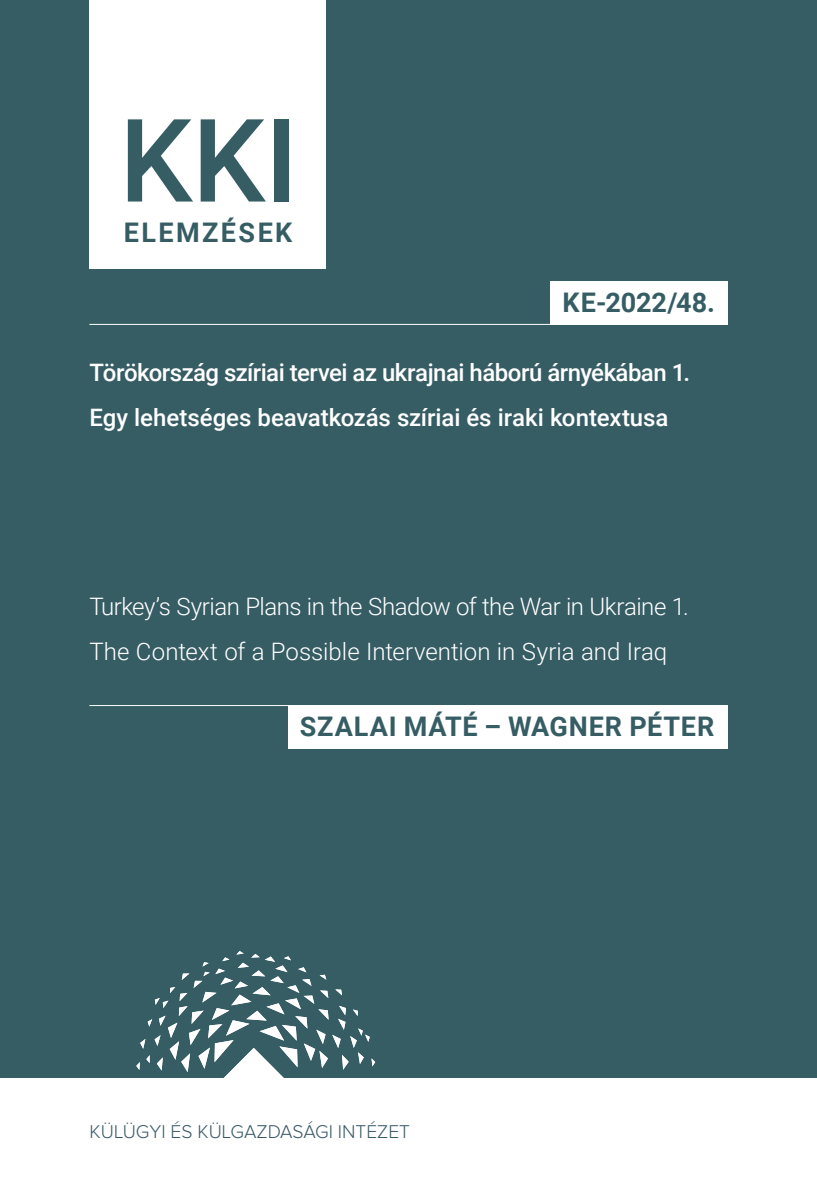
<style>
.page{position:relative;width:817px;height:1187px;background:#fff}
.page>*{position:absolute;margin:0;border:0;box-sizing:border-box;transform-origin:0 0}
.t1{font:500 115.5px "Roboto";color:#365d64}
.t2{font:700 27px "Roboto";letter-spacing:.035em;color:#365d64}
.t3{font:700 27px "Roboto";letter-spacing:.09em;color:#365d64}
.t4{font:500 24px/45px "Roboto";letter-spacing:-.02em;color:#fff}
.t5{font:300 24px/45px "Roboto";letter-spacing:-.01em;color:#fff}
.t6{font:300 19.2px "Proxima Nova";color:#395867}
</style>
<div class="page">
<div style="left:0;top:0;width:816px;height:1076px;background:#365d64"></div>
<div style="left:89px;top:0;width:237px;height:269px;background:#fff"></div>
<div style="left:288px;top:705px;width:439px;height:43px;background:#fff"></div>
<hr style="left:89px;top:324px;width:638px;height:1px;background:#fff">
<hr style="left:89px;top:705px;width:638px;height:1px;background:#fff">
<div style="left:549px;top:281px;width:178px;height:43px;background:#fff"></div>
<svg style="left:136px;top:951px;width:239px;height:127px"></svg>
<h1 class="t1" style="left:119px;top:79px;width:180px">KKI</h1>
<p class="t3" style="left:124px;top:213px;width:170px">ELEMZÉSEK</p>
<p class="t2" style="left:562px;top:283px;width:154px">KE-2022/48.</p>
<p class="t4" style="left:89px;top:349px;width:602px">Törökország szíriai tervei az ukrajnai háború árnyékában 1.<br>Egy lehetséges beavatkozás szíriai és iraki kontextusa</p>
<p class="t5" style="left:89px;top:583px;width:601px">Turkey’s Syrian Plans in the Shadow of the War in Ukraine 1.<br>The Context of a Possible Intervention in Syria and Iraq</p>
<p class="t2" style="left:300px;top:707px;width:416px">SZALAI MÁTÉ – WAGNER PÉTER</p>
<p class="t6" style="left:90px;top:1122px;width:322px">KÜLÜGYI ÉS KÜLGAZDASÁGI INTÉZET</p>
</div>
